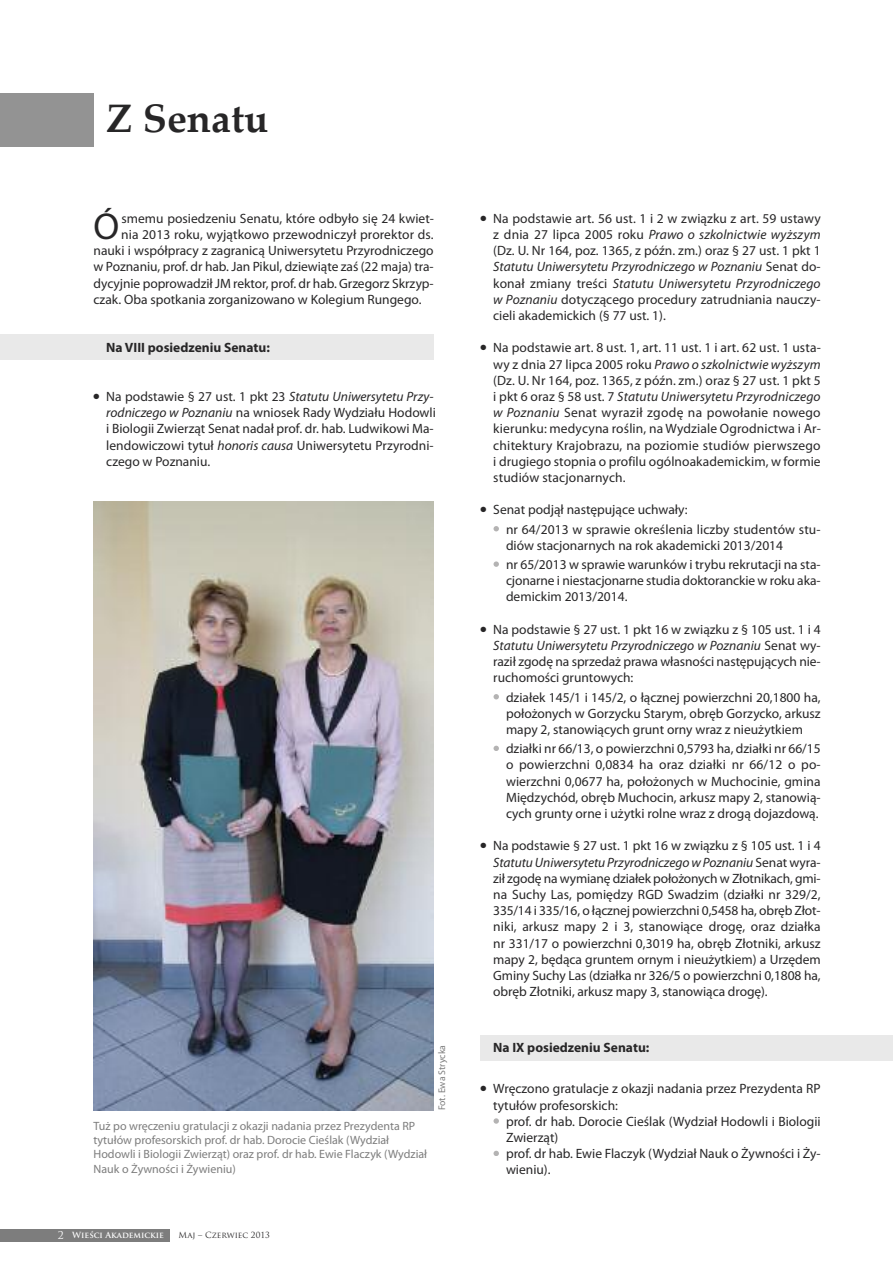
<style>
.page{position:relative;width:893px;height:1263px;background:#fff}
.page>*{position:absolute;margin:0;border:0;box-sizing:border-box;transform-origin:0 0}
.t1{font:700 39.75px "Palatino Linotype";color:#272627}
.t2{font:37.5px "Myriad Pro";color:#272627}
.t3{font:13.5px/16.2px "Myriad Pro";color:#272627}
.t4{font:700 13.5px "Myriad Pro";color:#272627}
.t5{font:12px/14.4px "Myriad Pro";color:#7d7d7d}
.t6{font:9.75px "Myriad Pro";color:#7d7d7d}
.t7{font:700 8.25px "Trajan Pro";color:#fff}
.t8{font:8.25px "Trajan Pro";color:#272627}
.s1{font-style:italic}
.s2{font-weight:400;font-size:10.5px}
</style>
<div class="page">
<div style="left:0;top:1229px;width:170px;height:13px;background:#7d7d7d"></div>
<div style="left:480px;top:1035px;width:413px;height:26px;background:#e9e9e9"></div>
<div style="left:0;top:334px;width:434px;height:26px;background:#e9e9e9"></div>
<svg style="left:493px;top:526px;width:6px;height:5px"></svg>
<svg style="left:493px;top:561px;width:6px;height:6px"></svg>
<svg style="left:493px;top:694px;width:6px;height:5px"></svg>
<svg style="left:493px;top:746px;width:6px;height:5px"></svg>
<svg style="left:493px;top:1118px;width:6px;height:6px"></svg>
<svg style="left:493px;top:1151px;width:6px;height:5px"></svg>
<div style="left:0;top:94px;width:94px;height:53px;background:#939393"></div>
<img style="left:94px;top:502px;width:340px;height:609px">
<h1 class="t1" style="left:106px;top:103px;width:164px">Z Senatu</h1>
<h2 class="t2" style="left:94px;top:212px;width:27px">Ó</h2>
<p class="t3" style="left:121px;top:211px;width:314px">smemu posiedzeniu Senatu, które odbyło się 24 kwiet-</p>
<p class="t3" style="left:121px;top:227px;width:314px">nia 2013 roku, wyjątkowo przewodniczył prorektor ds.</p>
<p class="t3" style="left:94px;top:244px;width:342px">nauki i współpracy z zagranicą Uniwersytetu Przyrodniczego</p>
<p class="t3" style="left:94px;top:260px;width:342px">w Poznaniu, prof. dr hab. Jan Pikul, dziewiąte zaś (22 maja) tra-</p>
<p class="t3" style="left:94px;top:276px;width:342px">dycyjnie poprowadził JM rektor, prof. dr hab. Grzegorz Skrzyp-</p>
<p class="t3" style="left:94px;top:292px;width:329px">czak. Oba spotkania zorganizowano w Kolegium Rungego.</p>
<p class="t4" style="left:106px;top:343px;width:165px">Na VIII posiedzeniu Senatu:</p>
<p class="t3" style="left:106px;top:389px;width:331px;text-indent:-13px">● Na podstawie § 27 ust. 1 pkt 23 <span class="s1">Statutu Uniwersytetu Przy&shy;rodniczego w Poznaniu</span> na wniosek Rady Wydziału Hodowli i Biologii Zwierząt Senat nadał prof. dr. hab. Ludwikowi Ma&shy;lendowiczowi tytuł <span class="s1">honoris causa</span> Uniwersytetu Przyrodni&shy;czego w Poznaniu.</p>
<p class="t5" style="left:94px;top:1119px;width:335px">Tuż po wręczeniu gratulacji z okazji nadania przez Prezydenta RP tytułów profesorskich prof. dr hab. Dorocie Cieślak (Wydział Hodowli i Biologii Zwierząt) oraz prof. dr hab. Ewie Flaczyk (Wydział Nauk o Żywności i Żywieniu)</p>
<p class="t6" style="left:438px;top:1110px;width:67px;rotate:-90deg">Fot. Ewa Strycka</p>
<p class="t7" style="left:58px;top:1231px;width:108px"><span class="s2">2</span> Wieści Akademickie</p>
<p class="t8" style="left:179px;top:1231px;width:93px">Maj – Czerwiec 2013</p>
<p class="t3" style="left:493px;top:211px;width:329px;text-align:justify;text-indent:-13px">● Na podstawie art. 56 ust. 1 i 2 w związku z art. 59 ustawy z dnia 27 lipca 2005 roku <span class="s1">Prawo o szkolnictwie wyższym </span>(Dz. U. Nr 164, poz. 1365, z późn. zm.) oraz § 27 ust. 1 pkt 1<br><span class="s1">Statutu Uniwersytetu Przyrodniczego w Poznaniu</span> Senat do&shy;konał zmiany treści <span class="s1">Statutu Uniwersytetu Przyrodniczego w Poznaniu</span> dotyczącego procedury zatrudniania nauczy&shy;cieli akademickich (§ 77 ust. 1).</p>
<p class="t3" style="left:493px;top:341px;width:329px;text-align:justify;text-indent:-13px">● Na podstawie art. 8 ust. 1, art. 11 ust. 1 i art. 62 ust. 1 usta&shy;wy z dnia 27 lipca 2005 roku <span class="s1">Prawo o szkolnictwie wyższym </span>(Dz. U. Nr 164, poz. 1365, z późn. zm.) oraz § 27 ust. 1 pkt 5 i pkt 6 oraz § 58 ust. 7 <span class="s1">Statutu Uniwersytetu Przyrodniczego w Poznaniu</span> Senat wyraził zgodę na powołanie nowego kierunku: medycyna roślin, na Wydziale Ogrodnictwa i Ar&shy;chitektury Krajobrazu, na poziomie studiów pierwszego i drugiego stopnia o profilu ogólnoakademickim, w formie studiów stacjonarnych.</p>
<p class="t3" style="left:506px;top:501px;width:316px;line-height:19.2px;text-indent:-26px">● Senat podjął następujące uchwały:<br>nr 64/2013 w sprawie określenia liczby studentów stu-</p>
<p class="t3" style="left:506px;top:537px;width:316px;line-height:19.2px">diów stacjonarnych na rok akademicki 2013/2014<br>nr 65/2013 w sprawie warunków i trybu rekrutacji na sta-</p>
<p class="t3" style="left:506px;top:574px;width:316px">cjonarne i niestacjonarne studia doktoranckie w roku aka&shy;demickim 2013/2014.</p>
<p class="t3" style="left:493px;top:622px;width:329px;text-align:justify;text-indent:-13px">● Na podstawie § 27 ust. 1 pkt 16 w związku z § 105 ust. 1 i 4<br><span class="s1">Statutu Uniwersytetu Przyrodniczego w Poznaniu</span> Senat wy&shy;raził zgodę na sprzedaż prawa własności następujących nie&shy;ruchomości gruntowych:</p>
<p class="t3" style="left:506px;top:690px;width:316px;text-align:justify">działek 145/1 i 145/2, o łącznej powierzchni 20,1800 ha, położonych w Gorzycku Starym, obręb Gorzycko, arkusz mapy 2, stanowiących grunt orny wraz z nieużytkiem</p>
<p class="t3" style="left:506px;top:742px;width:316px;text-align:justify">działki nr 66/13, o powierzchni 0,5793 ha, działki nr 66/15 o powierzchni 0,0834 ha oraz działki nr 66/12 o po&shy;wierzchni 0,0677 ha, położonych w Muchocinie, gmina Międzychód, obręb Muchocin, arkusz mapy 2, stanowią&shy;cych grunty orne i użytki rolne wraz z drogą dojazdową.</p>
<p class="t3" style="left:493px;top:839px;width:329px;text-align:justify;text-indent:-13px">● Na podstawie § 27 ust. 1 pkt 16 w związku z § 105 ust. 1 i 4<br><span class="s1">StatutuUniwersytetu Przyrodniczego w Poznaniu</span> Senat wyra&shy;ził zgodę na wymianę działek położonych w Złotnikach, gmi&shy;na Suchy Las, pomiędzy RGD Swadzim (działki nr 329/2, 335/14 i 335/16, o łącznej powierzchni 0,5458 ha, obręb Złot&shy;niki, arkusz mapy 2 i 3, stanowiące drogę, oraz działka nr 331/17 o powierzchni 0,3019 ha, obręb Złotniki, arkusz mapy 2, będąca gruntem ornym i nieużytkiem) a Urzędem Gminy Suchy Las (działka nr 326/5 o powierzchni 0,1808 ha, obręb Złotniki, arkusz mapy 3, stanowiąca drogę).</p>
<p class="t4" style="left:493px;top:1042px;width:158px">Na IX posiedzeniu Senatu:</p>
<p class="t3" style="left:493px;top:1082px;width:329px;text-indent:-13px">● Wręczono gratulacje z okazji nadania przez Prezydenta RP tytułów profesorskich:</p>
<p class="t3" style="left:506px;top:1114px;width:316px">prof. dr hab. Dorocie Cieślak (Wydział Hodowli i Biologii Zwierząt)<br>prof. dr hab. Ewie Flaczyk (Wydział Nauk o Żywności i Ży&shy;wieniu).</p>
</div>
